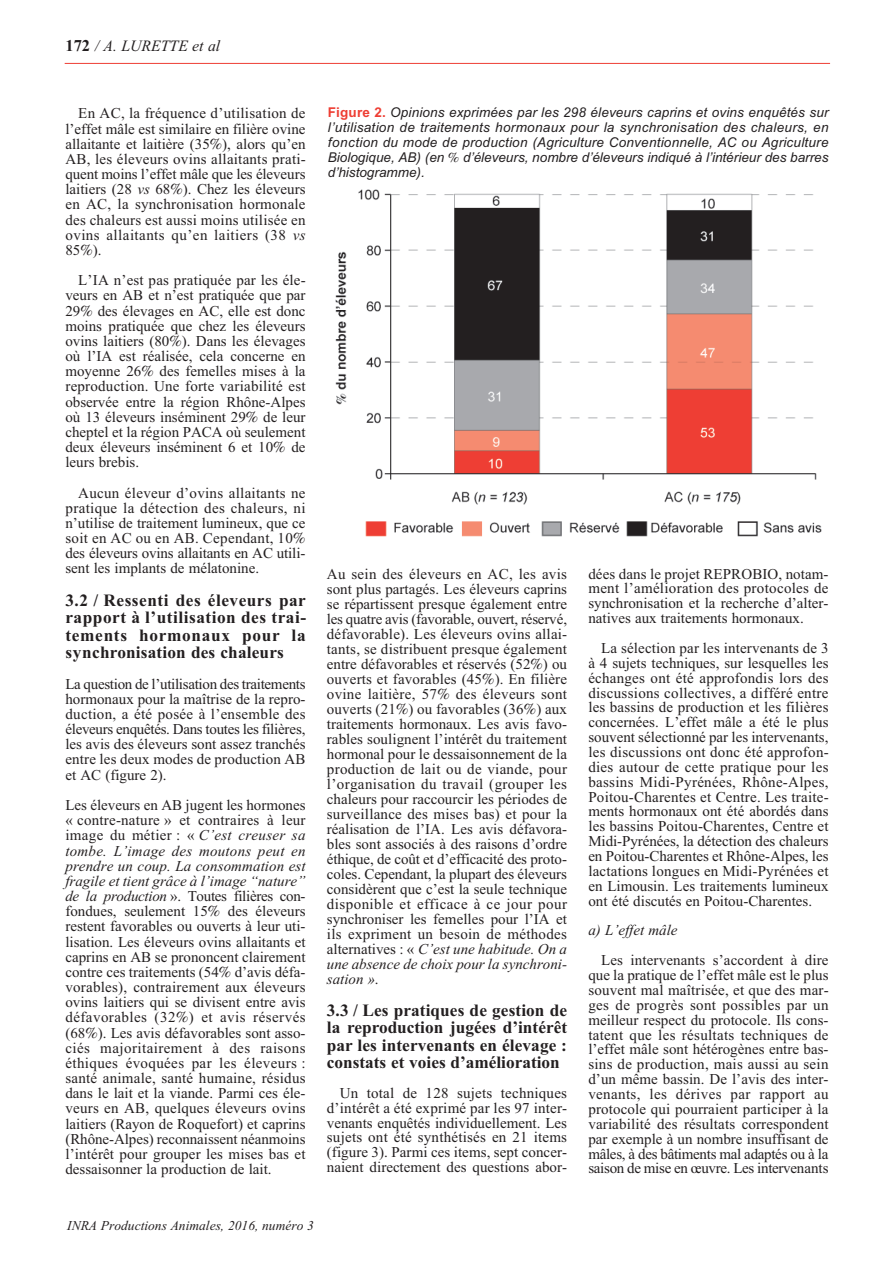
<style>
.page{position:relative;width:894px;height:1264px;background:#fff}
.page>*{position:absolute;margin:0;border:0;box-sizing:border-box;transform-origin:0 0}
.t1{font:700 17.25px/17.4px "Times New Roman";letter-spacing:.005em;color:#231f20;text-align:justify}
.t2{font:italic 15.75px "Times New Roman";color:#231f20}
.t3{font:15px/15.1px "Times New Roman";color:#231f20;text-align:justify}
.t4{font:italic 13.5px/15px "Arial";color:#231f20;text-align:justify}
.t5{font:italic 13.5px "Times New Roman";color:#231f20}
.s1{font-weight:700;font-style:normal;font-size:16.5px}
.s2{font-family:"Century Schoolbook BT";font-style:italic}
.s3{font-style:italic}
.s4{font-weight:700;font-style:normal;color:#ee3e34}
.s5{font-family:"Century Schoolbook BT"}
</style>
<div class="page">
<hr style="left:65px;top:63px;width:764px;height:1px;background:#ee3e34">
<img style="left:335px;top:189px;width:485px;height:347px">
<p class="t2" style="left:65px;top:36px;width:156px"><span class="s1">172</span> / A. LURETTE et al</p>
<p class="t3" style="left:65px;top:106px;width:242px;text-indent:13px">En AC, la fréquence d’utilisation de l’effet mâle est similaire en filière ovine allaitante et laitière (35<span class="s2">%</span>), alors qu’en AB, les éleveurs ovins allaitants prati&shy;quent moins l’effet mâle que les éleveurs laitiers (28 <span class="s3">vs</span> 68<span class="s2">%</span>). Chez les éleveurs en AC, la synchronisation hormonale des chaleurs est aussi moins utilisée en ovins allaitants qu’en laitiers (38 <span class="s3">vs </span>85<span class="s2">%</span>).</p>
<p class="t3" style="left:65px;top:272px;width:242px;text-indent:13px">L’IA n’est pas pratiquée par les éle&shy;veurs en AB et n’est pratiquée que par 29<span class="s2">%</span> des élevages en AC, elle est donc moins pratiquée que chez les éleveurs ovins laitiers (80<span class="s2">%</span>). Dans les élevages où l’IA est réalisée, cela concerne en moyenne 26<span class="s2">%</span> des femelles mises à la reproduction. Une forte variabilité est observée entre la région Rhône-Alpes où 13 éleveurs inséminent 29<span class="s2">%</span> de leur cheptel et la région PACA où seulement deux éleveurs inséminent 6 et 10<span class="s2">%</span> de leurs brebis.</p>
<p class="t3" style="left:65px;top:484px;width:241px;text-indent:13px">Aucun éleveur d’ovins allaitants ne pratique la détection des chaleurs, ni n’utilise de traitement lumineux, que ce soit en AC ou en AB. Cependant, 10<span class="s2">% </span>des éleveurs ovins allaitants en AC utili&shy;sent les implants de mélatonine.</p>
<p class="t1" style="left:65px;top:591px;width:242px">3.2 / Ressenti des éleveurs par rapport à l’utilisation des trai&shy;tements hormonaux pour la synchronisation des chaleurs</p>
<p class="t3" style="left:65px;top:675px;width:241px">La question de l’utilisation des traitements hormonaux pour la maîtrise de la repro&shy;duction, a été posée à l’ensemble des éleveurs enquêtés. Dans toutes les filières, les avis des éleveurs sont assez tranchés entre les deux modes de production AB et AC (figure 2).</p>
<p class="t3" style="left:65px;top:797px;width:241px">Les éleveurs en AB jugent les hormones « contre-nature » et contraires à leur image du métier : « <span class="s3">C’est creuser sa tombe. L’image des moutons peut en prendre un coup. La consommation est fragile et tient grâce à l’image “nature” de la production</span> ». Toutes filières con&shy;fondues, seulement 15<span class="s2">%</span> des éleveurs restent favorables ou ouverts à leur uti&shy;lisation. Les éleveurs ovins allaitants et caprins en AB se prononcent clairement contre ces traitements (54<span class="s2">%</span> d’avis défa&shy;vorables), contrairement aux éleveurs ovins laitiers qui se divisent entre avis défavorables (32<span class="s2">%</span>) et avis réservés (68<span class="s2">%</span>). Les avis défavorables sont asso&shy;ciés majoritairement à des raisons éthiques évoquées par les éleveurs : santé animale, santé humaine, résidus dans le lait et la viande. Parmi ces éle&shy;veurs en AB, quelques éleveurs ovins laitiers (Rayon de Roquefort) et caprins (Rhône-Alpes) reconnaissent néanmoins l’intérêt pour grouper les mises bas et dessaisonner la production de lait.</p>
<p class="t4" style="left:328px;top:105px;width:502px"><span class="s4">Figure 2.</span> Opinions exprimées par les 298 éleveurs caprins et ovins enquêtés sur l’utilisation de traitements hormonaux pour la synchronisation des chaleurs, en fonction du mode de production (Agriculture Conventionnelle, AC ou Agriculture Biologique, AB) (en <span class="s5">%</span> d’éleveurs, nombre d’éleveurs indiqué à l’intérieur des barres d’histogramme).</p>
<p class="t3" style="left:327px;top:566px;width:242px">Au sein des éleveurs en AC, les avis sont plus partagés. Les éleveurs caprins se répartissent presque également entre les quatre avis (favorable, ouvert, réservé, défavorable). Les éleveurs ovins allai&shy;tants, se distribuent presque également entre défavorables et réservés (52<span class="s2">%</span>) ou ouverts et favorables (45<span class="s2">%</span>). En filière ovine laitière, 57<span class="s2">%</span> des éleveurs sont ouverts (21<span class="s2">%</span>) ou favorables (36<span class="s2">%</span>) aux traitements hormonaux. Les avis favo&shy;rables soulignent l’intérêt du traitement hormonal pour le dessaisonnement de la production de lait ou de viande, pour l’organisation du travail (grouper les chaleurs pour raccourcir les périodes de surveillance des mises bas) et pour la réalisation de l’IA. Les avis défavora&shy;bles sont associés à des raisons d’ordre éthique, de coût et d’efficacité des proto&shy;coles. Cependant, la plupart des éleveurs considèrent que c’est la seule technique disponible et efficace à ce jour pour synchroniser les femelles pour l’IA et ils expriment un besoin de méthodes alternatives : « <span class="s3">C’est une habitude. On a une absence de choix pour la synchroni&shy;sation »</span>.</p>
<p class="t1" style="left:327px;top:1001px;width:241px">3.3 / Les pratiques de gestion de la reproduction jugées d’intérêt par les intervenants en élevage : constats et voies d’amélioration</p>
<p class="t3" style="left:327px;top:1084px;width:242px;text-indent:13px">Un total de 128 sujets techniques d’intérêt a été exprimé par les 97 inter&shy;venants enquêtés individuellement. Les sujets ont été synthétisés en 21 items (figure 3). Parmi ces items, sept concer&shy;naient directement des questions abor-</p>
<p class="t3" style="left:588px;top:566px;width:242px">dées dans le projet REPROBIO, notam&shy;ment l’amélioration des protocoles de synchronisation et la recherche d’alter&shy;natives aux traitements hormonaux.</p>
<p class="t3" style="left:588px;top:640px;width:242px;text-indent:13px">La sélection par les intervenants de 3 à 4 sujets techniques, sur lesquelles les échanges ont été approfondis lors des discussions collectives, a différé entre les bassins de production et les filières concernées. L’effet mâle a été le plus souvent sélectionné par les intervenants, les discussions ont donc été approfon&shy;dies autour de cette pratique pour les bassins Midi-Pyrénées, Rhône-Alpes, Poitou-Charentes et Centre. Les traite&shy;ments hormonaux ont été abordés dans les bassins Poitou-Charentes, Centre et Midi-Pyrénées, la détection des chaleurs en Poitou-Charentes et Rhône-Alpes, les lactations longues en Midi-Pyrénées et en Limousin. Les traitements lumineux ont été discutés en Poitou-Charentes.</p>
<p class="t3" style="left:601px;top:915px;width:229px;line-height:29.8px;text-indent:-13px"><span class="s3">a) L’effet mâle<br></span>Les intervenants s’accordent à dire</p>
<p class="t3" style="left:588px;top:967px;width:242px">que la pratique de l’effet mâle est le plus souvent mal maîtrisée, et que des mar&shy;ges de progrès sont possibles par un meilleur respect du protocole. Ils cons&shy;tatent que les résultats techniques de l’effet mâle sont hétérogènes entre bas&shy;sins de production, mais aussi au sein d’un même bassin. De l’avis des inter&shy;venants, les dérives par rapport au protocole qui pourraient participer à la variabilité des résultats correspondent par exemple à un nombre insuffisant de mâles, à des bâtiments mal adaptés ou à la saison de mise en œuvre. Les intervenants</p>
<p class="t5" style="left:67px;top:1217px;width:248px">INRA Productions Animales, 2016, numéro 3</p>
</div>
